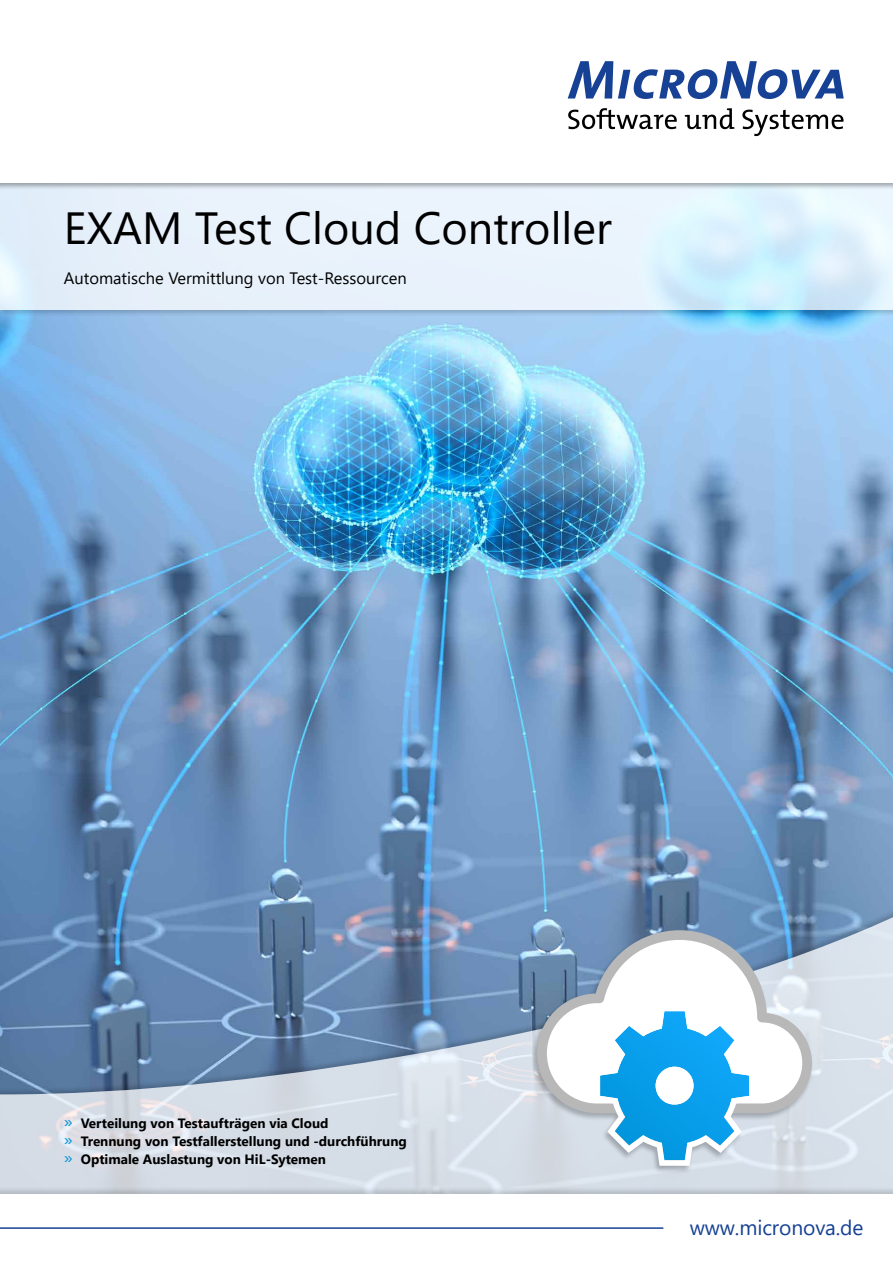
<style>
.page{position:relative;width:893px;height:1263px;background:#fff}
.page>*{position:absolute;margin:0;border:0;box-sizing:border-box;transform-origin:0 0}
.t1{font:45px "Segoe UI";color:#000}
.t2{font:21px "Segoe UI";letter-spacing:-.005em;color:#164194}
.t3{font:16.5px "Segoe UI";color:#000}
.t4{font:700 13.5px/18px "Segoe UI";color:#000}
.s1{font-weight:400;font-size:18px;color:#0095db}
</style>
<div class="page">
<img style="left:0;top:317px;width:893px;height:587px">
<svg style="left:0;top:911px;width:893px;height:275px;background:#9bafc9"></svg>
<div style="left:0;top:1186px;width:893px;height:77px;background:#000;opacity:.15"></div>
<div style="left:0;top:1194px;width:893px;height:69px;background:#fff"></div>
<div style="left:0;top:0;width:893px;height:317px;background:#000;opacity:.25"></div>
<svg style="left:0;top:191px;width:893px;height:118px;background:#e4f1fb"></svg>
<div style="left:0;top:0;width:893px;height:191px;background:#000;opacity:.33"></div>
<div style="left:0;top:0;width:893px;height:183px;background:#fff"></div>
<div style="left:530px;top:929px;width:283px;height:244px;background:#000;opacity:.25"></div>
<svg style="left:537px;top:930px;width:275px;height:183px"></svg>
<svg style="left:594px;top:1005px;width:161px;height:161px"></svg>
<hr style="left:0;top:1227px;width:663px;height:2px;background:#164194">
<svg style="left:568px;top:61px;width:276px;height:38px"></svg>
<svg style="left:568px;top:108px;width:109px;height:21px"></svg>
<svg style="left:685px;top:108px;width:49px;height:21px"></svg>
<svg style="left:742px;top:110px;width:101px;height:26px"></svg>
<h1 class="t1" style="left:64px;top:186px;width:549px">EXAM Test Cloud Controller</h1>
<p class="t3" style="left:64px;top:262px;width:345px">Automatische Vermittlung von Test-Ressourcen</p>
<p class="t4" style="left:64px;top:1113px;width:345px"><span class="s1">»</span> Verteilung von Testaufträgen via Cloud<br><span class="s1">»</span> Trennung von Testfallerstellung und -durchführung <span class="s1">»</span> Optimale Auslastung von HiL-Sytemen</p>
<h2 class="t2" style="left:690px;top:1208px;width:175px">www.micronova.de</h2>
</div>
